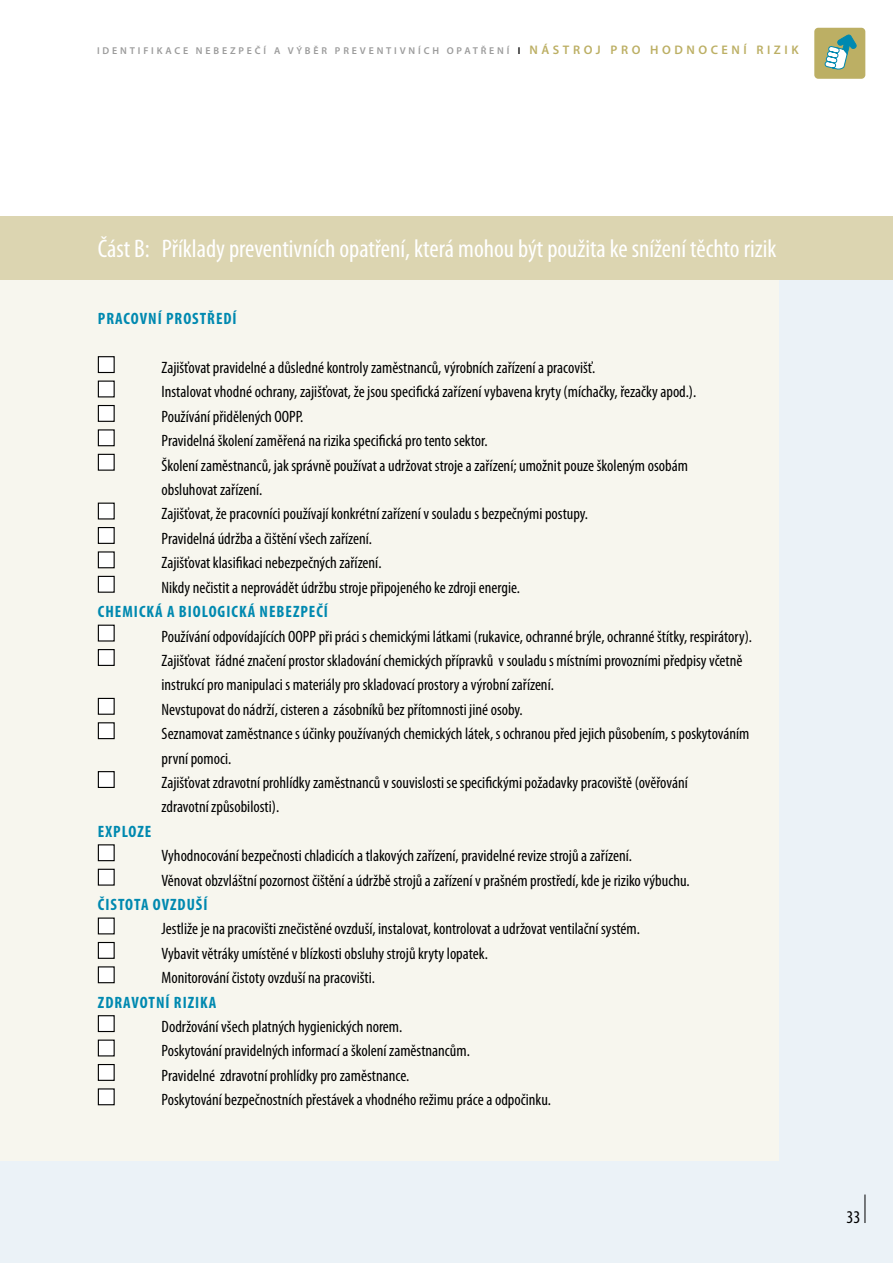
<style>
.page{position:relative;width:893px;height:1263px;background:#fff}
.page>*{position:absolute;margin:0;border:0;box-sizing:border-box;transform-origin:0 0}
.t1{font:condensed 25.5px "Myriad Pro";color:#fff}
.t2{font:condensed 18px "Myriad Pro";color:#000}
.t3{font:condensed 16.5px/24.5px "Myriad Pro";color:#000}
.t4{font:700 condensed 16.5px "Myriad Pro";letter-spacing:.06em;color:#0089b0}
.t5{font:600 9.9px "Myriad Pro";letter-spacing:.285em;color:#9c9c9c}
.s1{color:#000}
.s2{font-size:12.45px;color:#bcaf64}
</style>
<div class="page">
<div style="left:0;top:276px;width:893px;height:987px;background:#ebf2f7"></div>
<div style="left:0;top:272px;width:778px;height:889px;background:#f7f6ee"></div>
<div style="left:98px;top:357px;width:16px;height:15px;background:#fff"></div>
<div style="left:98px;top:356px;width:17px;height:17px;border:1px solid #000"></div>
<div style="left:98px;top:381px;width:16px;height:16px;background:#fff"></div>
<div style="left:98px;top:381px;width:17px;height:16px;border:1px solid #000"></div>
<div style="left:98px;top:405px;width:16px;height:16px;background:#fff"></div>
<div style="left:98px;top:405px;width:17px;height:17px;border:1px solid #000"></div>
<div style="left:98px;top:430px;width:16px;height:16px;background:#fff"></div>
<div style="left:98px;top:429px;width:17px;height:17px;border:1px solid #000"></div>
<div style="left:98px;top:454px;width:16px;height:16px;background:#fff"></div>
<div style="left:98px;top:454px;width:17px;height:17px;border:1px solid #000"></div>
<div style="left:98px;top:503px;width:16px;height:16px;background:#fff"></div>
<div style="left:98px;top:503px;width:17px;height:16px;border:1px solid #000"></div>
<div style="left:98px;top:528px;width:16px;height:15px;background:#fff"></div>
<div style="left:98px;top:527px;width:17px;height:17px;border:1px solid #000"></div>
<div style="left:98px;top:552px;width:16px;height:16px;background:#fff"></div>
<div style="left:98px;top:551px;width:17px;height:17px;border:1px solid #000"></div>
<div style="left:98px;top:576px;width:16px;height:16px;background:#fff"></div>
<div style="left:98px;top:576px;width:17px;height:17px;border:1px solid #000"></div>
<div style="left:98px;top:625px;width:16px;height:16px;background:#fff"></div>
<div style="left:98px;top:625px;width:17px;height:16px;border:1px solid #000"></div>
<div style="left:98px;top:650px;width:16px;height:15px;background:#fff"></div>
<div style="left:98px;top:649px;width:17px;height:17px;border:1px solid #000"></div>
<div style="left:98px;top:698px;width:16px;height:16px;background:#fff"></div>
<div style="left:98px;top:698px;width:17px;height:17px;border:1px solid #000"></div>
<div style="left:98px;top:723px;width:16px;height:16px;background:#fff"></div>
<div style="left:98px;top:722px;width:17px;height:17px;border:1px solid #000"></div>
<div style="left:98px;top:772px;width:16px;height:15px;background:#fff"></div>
<div style="left:98px;top:771px;width:17px;height:17px;border:1px solid #000"></div>
<div style="left:98px;top:845px;width:16px;height:16px;background:#fff"></div>
<div style="left:98px;top:844px;width:17px;height:17px;border:1px solid #000"></div>
<div style="left:98px;top:869px;width:16px;height:16px;background:#fff"></div>
<div style="left:98px;top:869px;width:17px;height:17px;border:1px solid #000"></div>
<div style="left:98px;top:918px;width:16px;height:16px;background:#fff"></div>
<div style="left:98px;top:942px;width:16px;height:16px;background:#fff"></div>
<div style="left:98px;top:942px;width:17px;height:17px;border:1px solid #000"></div>
<div style="left:98px;top:967px;width:16px;height:16px;background:#fff"></div>
<div style="left:98px;top:966px;width:17px;height:17px;border:1px solid #000"></div>
<div style="left:98px;top:1016px;width:16px;height:15px;background:#fff"></div>
<div style="left:98px;top:1015px;width:17px;height:17px;border:1px solid #000"></div>
<div style="left:98px;top:1040px;width:16px;height:16px;background:#fff"></div>
<div style="left:98px;top:1064px;width:16px;height:16px;background:#fff"></div>
<div style="left:98px;top:1064px;width:17px;height:17px;border:1px solid #000"></div>
<div style="left:98px;top:1089px;width:16px;height:16px;background:#fff"></div>
<div style="left:98px;top:1088px;width:17px;height:17px;border:1px solid #000"></div>
<div style="left:0;top:216px;width:893px;height:64px;background:#dcd5b1"></div>
<svg style="left:865px;top:1194px;width:1px;height:29px"></svg>
<div style="left:814px;top:28px;width:51px;height:51px;background:#bcaf64;border-radius:4px"></div>
<svg style="left:824px;top:34px;width:32px;height:36px"></svg>
<p class="t5" style="left:97px;top:44px;width:703px">IDENTIFIKACE NEBEZPEČÍ A VÝBĚR PREVENTIVNÍCH OPATŘENÍ <span class="s1">I</span> <span class="s2">NÁSTROJ PRO HODNOCENÍ RIZIK</span></p>
<h1 class="t1" style="left:98px;top:233px;width:680px">Část B: Příklady preventivních opatření, která mohou být použita ke snížení těchto rizik</h1>
<p class="t4" style="left:98px;top:308px;width:140px">PRACOVNÍ PROSTŘEDÍ</p>
<p class="t3" style="left:162px;top:355px;width:536px">Zajišťovat pravidelné a důsledné kontroly zaměstnanců, výrobních zařízení a pracovišť.<br>Instalovat vhodné ochrany, zajišťovat, že jsou specifická zařízení vybavena kryty (míchačky, řezačky apod.).<br>Používání přidělených OOPP.<br>Pravidelná školení zaměřená na rizika specifická pro tento sektor.<br>Školení zaměstnanců, jak správně používat a udržovat stroje a zařízení; umožnit pouze školeným osobám obsluhovat zařízení.<br>Zajišťovat, že pracovníci používají konkrétní zařízení v souladu s bezpečnými postupy.<br>Pravidelná údržba a čištění všech zařízení.<br>Zajišťovat klasifikaci nebezpečných zařízení.<br>Nikdy nečistit a neprovádět údržbu stroje připojeného ke zdroji energie.</p>
<p class="t4" style="left:98px;top:601px;width:232px">CHEMICKÁ A BIOLOGICKÁ NEBEZPEČÍ</p>
<p class="t3" style="left:162px;top:624px;width:592px">Používání odpovídajících OOPP při práci s chemickými látkami (rukavice, ochranné brýle, ochranné štítky, respirátory).<br>Zajišťovat řádné značení prostor skladování chemických přípravků v souladu s místními provozními předpisy včetně instrukcí pro manipulaci s materiály pro skladovací prostory a výrobní zařízení.<br>Nevstupovat do nádrží, cisteren a zásobníků bez přítomnosti jiné osoby.<br>Seznamovat zaměstnance s účinky používaných chemických látek, s ochranou před jejich působením, s poskytováním první pomoci.<br>Zajišťovat zdravotní prohlídky zaměstnanců v souvislosti se specifickými požadavky pracoviště (ověřování<br>zdravotní způsobilosti).</p>
<p class="t4" style="left:98px;top:821px;width:53px">EXPLOZE</p>
<p class="t3" style="left:162px;top:843px;width:530px">Vyhodnocování bezpečnosti chladicích a tlakových zařízení, pravidelné revize strojů a zařízení.<br>Věnovat obzvláštní pozornost čištění a údržbě strojů a zařízení v prašném prostředí, kde je riziko výbuchu.</p>
<p class="t4" style="left:98px;top:894px;width:111px">ČISTOTA OVZDUŠÍ</p>
<p class="t3" style="left:162px;top:916px;width:480px">Jestliže je na pracovišti znečistěné ovzduší, instalovat, kontrolovat a udržovat ventilační systém.<br>Vybavit větráky umístěné v blízkosti obsluhy strojů kryty lopatek.<br>Monitorování čistoty ovzduší na pracovišti.</p>
<p class="t4" style="left:98px;top:992px;width:120px">ZDRAVOTNÍ RIZIKA</p>
<p class="t3" style="left:162px;top:1014px;width:391px">Dodržování všech platných hygienických norem.<br>Poskytování pravidelných informací a školení zaměstnancům.<br>Pravidelné zdravotní prohlídky pro zaměstnance.<br>Poskytování bezpečnostních přestávek a vhodného režimu práce a odpočinku.</p>
<p class="t2" style="left:846px;top:1206px;width:15px">33</p>
</div>
